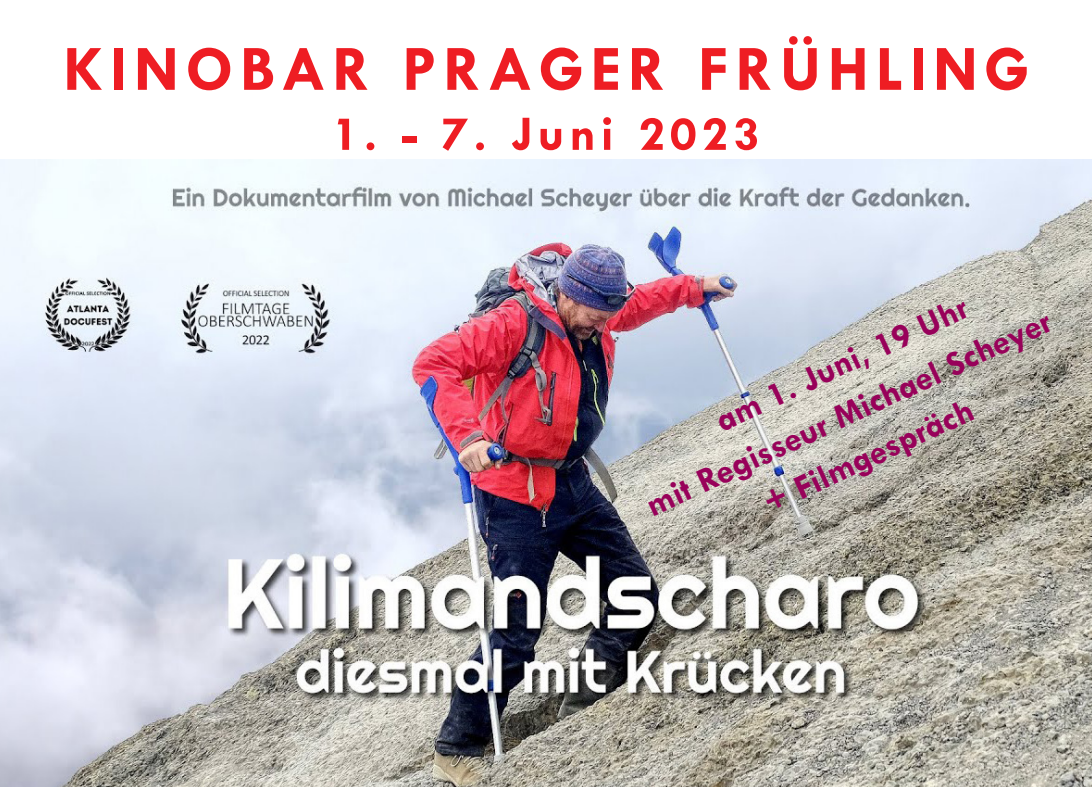
<style>
.page{position:relative;width:1092px;height:787px;background:#fff}
.page>*{position:absolute;margin:0;border:0;box-sizing:border-box;transform-origin:0 0}
.t1{font:700 65px "Tw Cen";letter-spacing:.1em;color:#ee1d23}
.t2{font:700 50px "Tw Cen";letter-spacing:.1em;color:#ee1d23}
.t3{font:700 35px "Tw Cen";color:#98015a}
</style>
<div class="page">
<img style="left:0;top:159px;width:1091px;height:628px">
<p class="t1" style="left:63px;top:30px;width:967px">KINOBAR PRAGER FRÜHLING</p>
<p class="t2" style="left:332px;top:104px;width:429px">1. - 7. Juni 2023</p>
<p class="t3" style="left:708px;top:402px;width:276px;rotate:-25deg">am 1. Juni, 19 Uhr</p>
<p class="t3" style="left:639px;top:487px;width:444px;rotate:-25deg">mit Regisseur Michael Scheyer</p>
<p class="t3" style="left:756px;top:485px;width:229px;rotate:-25deg">+ Filmgespräch</p>
</div>
